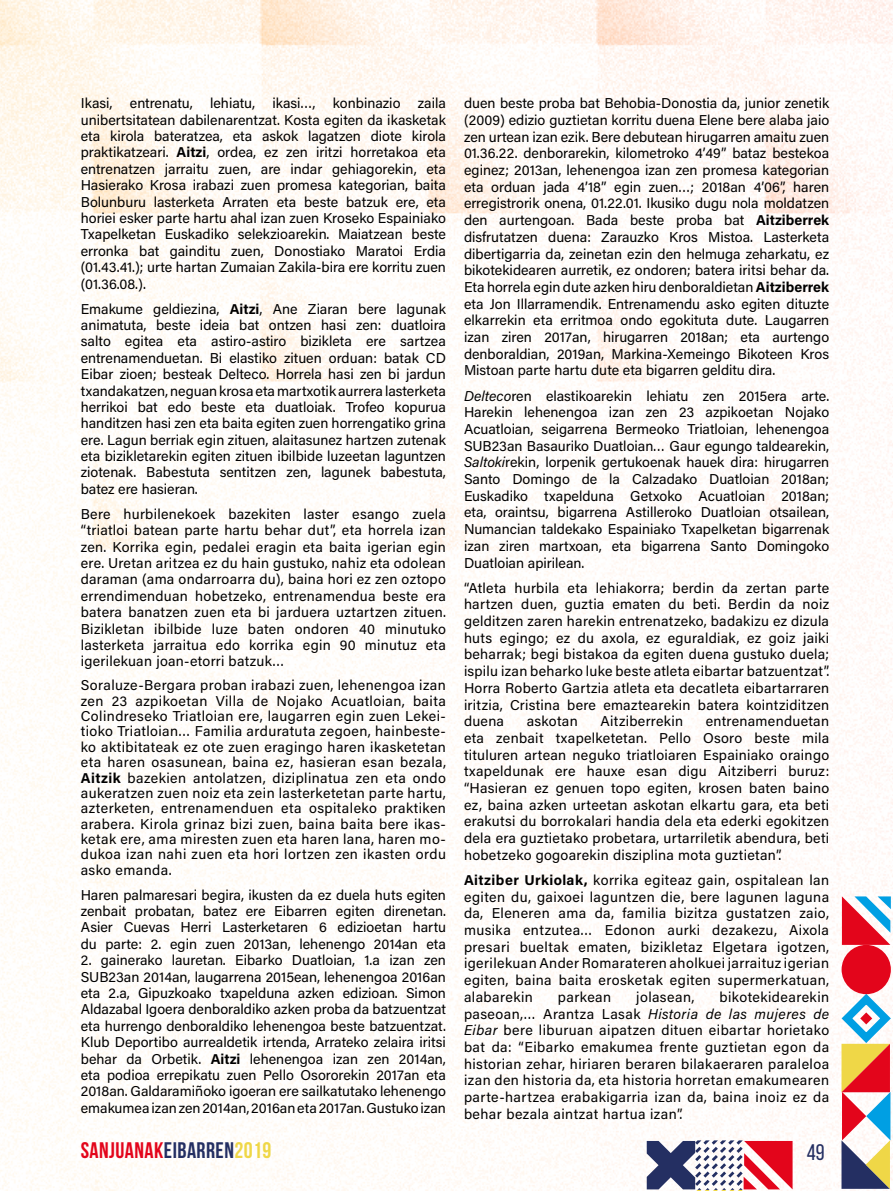
<style>
.page{position:relative;width:893px;height:1191px;background:#fff}
.page>*{position:absolute;margin:0;border:0;box-sizing:border-box;transform-origin:0 0}
.t1{font:700 22.5px "Bebas Neue";letter-spacing:.02em;color:#e3051b}
.t2{font:22.5px "Bebas Neue";color:#242f62}
.t3{font:14.25px/16.6px "Acumin Pro";letter-spacing:.015em;color:#000;text-align:justify}
.s1{font-weight:700}
.s2{font-style:italic}
.s3{color:#242f62}
.s4{color:#efd747}
</style>
<div class="page">
<img style="left:0;top:0;width:893px;height:1191px">
<div style="left:842px;top:945px;width:49px;height:49px;background:#e3051b;border-radius:50%"></div>
<svg style="left:842px;top:896px;width:49px;height:49px"></svg>
<svg style="left:647px;top:1140px;width:146px;height:51px"></svg>
<svg style="left:836px;top:988px;width:57px;height:200px"></svg>
<p class="t3" style="left:81px;top:95px;width:367px">Ikasi, entrenatu, lehiatu, ikasi…, konbinazio zaila unibertsitatean dabilenarentzat. Kosta egiten da ikasketak eta kirola bateratzea, eta askok lagatzen diote kirola praktikatzeari. <span class="s1">Aitzi</span>, ordea, ez zen iritzi horretakoa eta entrenatzen jarraitu zuen, are indar gehiagorekin, eta Hasierako Krosa irabazi zuen promesa kategorian, baita Bolunburu lasterketa Arraten eta beste batzuk ere, eta horiei esker parte hartu ahal izan zuen Kroseko Espainiako Txapelketan Euskadiko selekzioarekin. Maiatzean beste erronka bat gainditu zuen, Donostiako Maratoi Erdia (01.43.41.); urte hartan Zumaian Zakila-bira ere korritu zuen (01.36.08.).</p>
<p class="t3" style="left:81px;top:300px;width:367px">Emakume geldiezina, <span class="s1">Aitzi</span>, Ane Ziaran bere lagunak animatuta, beste ideia bat ontzen hasi zen: duatloira salto egitea eta astiro-astiro bizikleta ere sartzea entrenamenduetan. Bi elastiko zituen orduan: batak CD Eibar zioen; besteak Delteco. Horrela hasi zen bi jardun txandakatzen, neguan krosa eta martxotik aurrera lasterketa herrikoi bat edo beste eta duatloiak. Trofeo kopurua handitzen hasi zen eta baita egiten zuen horrengatiko grina ere. Lagun berriak egin zituen, alaitasunez hartzen zutenak eta bizikletarekin egiten zituen ibilbide luzeetan laguntzen ziotenak. Babestuta sentitzen zen, lagunek babestuta, batez ere hasieran.</p>
<p class="t3" style="left:81px;top:505px;width:367px">Bere hurbilenekoek bazekiten laster esango zuela “triatloi batean parte hartu behar dut”, eta horrela izan zen. Korrika egin, pedalei eragin eta baita igerian egin ere. Uretan aritzea ez du hain gustuko, nahiz eta odolean daraman (ama ondarroarra du), baina hori ez zen oztopo errendimenduan hobetzeko, entrenamendua beste era batera banatzen zuen eta bi jarduera uztartzen zituen.<br>Bizikletan ibilbide luze baten ondoren 40 minutuko lasterketa jarraitua edo korrika egin 90 minutuz eta igerilekuan joan-etorri batzuk…</p>
<p class="t3" style="left:81px;top:677px;width:367px;line-height:15.5px">Soraluze-Bergara proban irabazi zuen, lehenengoa izan zen 23 azpikoetan Villa de Nojako Acuatloian, baita Colindreseko Triatloian ere, laugarren egin zuen Lekei&shy;tioko Triatloian… Familia arduratuta zegoen, hainbeste&shy;ko aktibitateak ez ote zuen eragingo haren ikasketetan eta haren osasunean, baina ez, hasieran esan bezala, <span class="s1">Aitzik</span> bazekien antolatzen, diziplinatua zen eta ondo aukeratzen zuen noiz eta zein lasterketetan parte hartu, azterketen, entrenamenduen eta ospitaleko praktiken arabera. Kirola grinaz bizi zuen, baina baita bere ikas&shy;ketak ere, ama miresten zuen eta haren lana, haren mo&shy;dukoa izan nahi zuen eta hori lortzen zen ikasten ordu asko emanda.</p>
<p class="t3" style="left:81px;top:886px;width:367px">Haren palmaresari begira, ikusten da ez duela huts egiten zenbait probatan, batez ere Eibarren egiten direnetan.<br>Asier Cuevas Herri Lasterketaren 6 edizioetan hartu du parte: 2. egin zuen 2013an, lehenengo 2014an eta</p>
<p class="t3" style="left:81px;top:951px;width:367px">2. gainerako lauretan. Eibarko Duatloian, 1.a izan zen SUB23an 2014an, laugarrena 2015ean, lehenengoa 2016an eta 2.a, Gipuzkoako txapelduna azken edizioan. Simon Aldazabal Igoera denboraldiko azken proba da batzuentzat eta hurrengo denboraldiko lehenengoa beste batzuentzat.<br>Klub Deportibo aurrealdetik irtenda, Arrateko zelaira iritsi behar da Orbetik. <span class="s1">Aitzi</span> lehenengoa izan zen 2014an, eta podioa errepikatu zuen Pello Osororekin 2017an eta 2018an. Galdaramiñoko igoeran ere sailkatutako lehenengo emakumea izan zen 2014an, 2016an eta 2017an. Gustuko izan</p>
<p class="t3" style="left:464px;top:94px;width:367px">duen beste proba bat Behobia-Donostia da, junior zenetik (2009) edizio guztietan korritu duena Elene bere alaba jaio zen urtean izan ezik. Bere debutean hirugarren amaitu zuen 01.36.22. denborarekin, kilometroko 4’49” bataz bestekoa eginez; 2013an, lehenengoa izan zen promesa kategorian eta orduan jada 4’18” egin zuen…; 2018an 4’06”, haren erregistrorik onena, 01.22.01. Ikusiko dugu nola moldatzen den aurtengoan. Bada beste proba bat <span class="s1">Aitziberrek </span>disfrutatzen duena: Zarauzko Kros Mistoa. Lasterketa dibertigarria da, zeinetan ezin den helmuga zeharkatu, ez bikotekidearen aurretik, ez ondoren; batera iritsi behar da.<br>Eta horrela egin dute azken hiru denboraldietan <span class="s1">Aitziberrek </span>eta Jon Illarramendik. Entrenamendu asko egiten dituzte elkarrekin eta erritmoa ondo egokituta dute. Laugarren izan ziren 2017an, hirugarren 2018an; eta aurtengo denboraldian, 2019an, Markina-Xemeingo Bikoteen Kros Mistoan parte hartu dute eta bigarren gelditu dira.</p>
<p class="t3" style="left:464px;top:387px;width:367px"><span class="s2">Delteco</span>ren elastikoarekin lehiatu zen 2015era arte.<br>Harekin lehenengoa izan zen 23 azpikoetan Nojako Acuatloian, seigarrena Bermeoko Triatloian, lehenengoa SUB23an Basauriko Duatloian… Gaur egungo taldearekin, <span class="s2">Saltoki</span>rekin, lorpenik gertukoenak hauek dira: hirugarren Santo Domingo de la Calzadako Duatloian 2018an; Euskadiko txapelduna Getxoko Acuatloian 2018an; eta, oraintsu, bigarrena Astilleroko Duatloian otsailean, Numancian taldekako Espainiako Txapelketan bigarrenak izan ziren martxoan, eta bigarrena Santo Domingoko Duatloian apirilean.</p>
<p class="t3" style="left:464px;top:579px;width:367px">“Atleta hurbila eta lehiakorra; berdin da zertan parte hartzen duen, guztia ematen du beti. Berdin da noiz gelditzen zaren harekin entrenatzeko, badakizu ez dizula huts egingo; ez du axola, ez eguraldiak, ez goiz jaiki beharrak; begi bistakoa da egiten duena gustuko duela; ispilu izan beharko luke beste atleta eibartar batzuentzat”.<br>Horra Roberto Gartzia atleta eta decatleta eibartarraren iritzia, Cristina bere emaztearekin batera kointziditzen duena</p>
<p class="t3" style="left:464px;top:712px;width:367px;text-indent:242px">entrenamenduetan eta zenbait txapelketetan. Pello Osoro beste mila tituluren artean neguko triatloiaren Espainiako oraingo txapeldunak ere hauxe esan digu Aitziberri buruz: “Hasieran ez genuen topo egiten, krosen baten baino ez, baina azken urteetan askotan elkartu gara, eta beti erakutsi du borrokalari handia dela eta ederki egokitzen dela era guztietako probetara, urtarriletik abendura, beti hobetzeko gogoarekin disziplina mota guztietan”.</p>
<p class="t3" style="left:464px;top:871px;width:367px"><span class="s1">Aitziber Urkiolak,</span> korrika egiteaz gain, ospitalean lan egiten du, gaixoei laguntzen die, bere lagunen laguna da, Eleneren ama da, familia bizitza gustatzen zaio, musika entzutea… Edonon aurki dezakezu, Aixola presari bueltak ematen, bizikletaz Elgetara igotzen, igerilekuan Ander Romarateren aholkuei jarraituz igerian egiten, baina baita erosketak egiten supermerkatuan, alabarekin</p>
<p class="t3" style="left:527px;top:712px;width:52px">askotan</p>
<p class="t3" style="left:600px;top:712px;width:84px">Aitziberrekin</p>
<p class="t3" style="left:464px;top:988px;width:367px;text-indent:256px">bikotekidearekin paseoan,… Arantza Lasak <span class="s2">Historia de las mujeres de Eibar</span> bere liburuan aipatzen dituen eibartar horietako bat da: “Eibarko emakumea frente guztietan egon da historian zehar, hiriaren beraren bilakaeraren paraleloa izan den historia da, eta historia horretan emakumearen parte-hartzea erabakigarria izan da, baina inoiz ez da behar bezala aintzat hartua izan”.</p>
<p class="t3" style="left:558px;top:988px;width:55px">parkean</p>
<p class="t3" style="left:636px;top:988px;width:60px">jolasean,</p>
<h1 class="t1" style="left:81px;top:1137px;width:192px">SANJUANAK<span class="s3">EIBARREN</span><span class="s4">2019</span></h1>
<h1 class="t2" style="left:807px;top:1140px;width:19px">49</h1>
</div>
